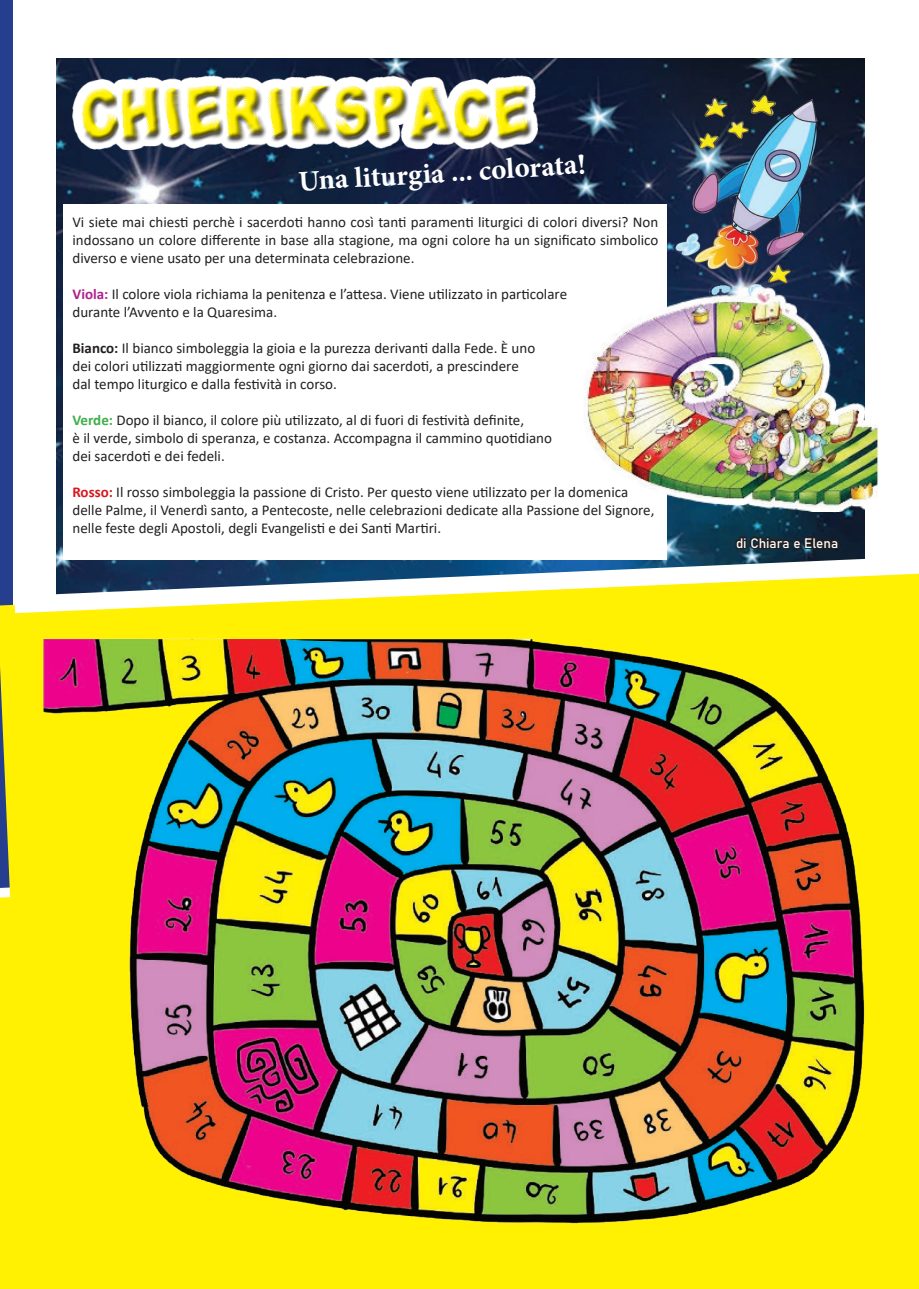
<style>
.page{position:relative;width:919px;height:1289px;background:#fff}
.page>*{position:absolute;margin:0;border:0;box-sizing:border-box;transform-origin:0 0}
.t1{font:80.7px "Fresnel";color:#fff101;scale:.74 1}
.t2{font:700 28.95px "Minion Pro";color:#fff}
.t3{font:15px/18px "Calibri";color:#231f20}
.t4{font:13.5px "Bahnschrift";color:#fff}
.s1{font-weight:700;color:#b01f8d}
.s2{font-weight:700}
.s3{font-weight:700;color:#40ae49}
.s4{font-weight:700;color:#d7171f}
</style>
<div class="page">
<div style="left:0;top:0;width:13px;height:565px;background:#253f8e"></div>
<img style="left:56px;top:58px;width:808px;height:498px">
<svg style="left:73px;top:75px;width:465px;height:75px"></svg>
<div style="left:78px;top:80px;width:453px;height:59px;background:#fff;opacity:.75"></div>
<div style="left:81px;top:83px;width:452px;height:62px;background:#231f20;opacity:.75"></div>
<div style="left:64px;top:204px;width:602px;height:356px;background:#fff"></div>
<svg style="left:735px;top:536px;width:103px;height:13px"></svg>
<div style="left:0;top:565px;width:918px;height:723px;background:#fff101"></div>
<svg style="left:14px;top:556px;width:904px;height:57px"></svg>
<img style="left:0;top:199px;width:13px;height:82px">
<img style="left:5px;top:623px;width:913px;height:600px">
<img style="left:585px;top:278px;width:294px;height:233px">
<h1 class="t1" style="left:80px;top:78px;width:612px">CHIERIKSPACE</h1>
<h2 class="t2" style="left:297px;top:162px;width:289px;rotate:-4deg">Una liturgia ... colorata!</h2>
<p class="t3" style="left:72px;top:212px;width:587px;text-align:justify">Vi siete mai chiesti perchè i sacerdoti hanno così tanti paramenti liturgici di colori diversi? Non indossano un colore differente in base alla stagione, ma ogni colore ha un significato simbolico diverso e viene usato per una determinata celebrazione.</p>
<p class="t3" style="left:72px;top:284px;width:496px"><span class="s1">Viola:</span> Il colore viola richiama la penitenza e l’attesa. Viene utilizzato in particolare durante l’Avvento e la Quaresima.</p>
<p class="t3" style="left:72px;top:338px;width:464px"><span class="s2">Bianco:</span> Il bianco simboleggia la gioia e la purezza derivanti dalla Fede. È uno dei colori utilizzati maggiormente ogni giorno dai sacerdoti, a prescindere dal tempo liturgico e dalla festività in corso.</p>
<p class="t3" style="left:72px;top:410px;width:481px"><span class="s3">Verde:</span> Dopo il bianco, il colore più utilizzato, al di fuori di festività definite,<br>è il verde, simbolo di speranza, e costanza. Accompagna il cammino quotidiano dei sacerdoti e dei fedeli.</p>
<p class="t3" style="left:72px;top:482px;width:583px"><span class="s4">Rosso:</span> Il rosso simboleggia la passione di Cristo. Per questo viene utilizzato per la domenica delle Palme, il Venerdì santo, a Pentecoste, nelle celebrazioni dedicate alla Passione del Signore, nelle feste degli Apostoli, degli Evangelisti e dei Santi Martiri.</p>
<p class="t4" style="left:736px;top:534px;width:104px">di Chiara e Elena</p>
</div>
